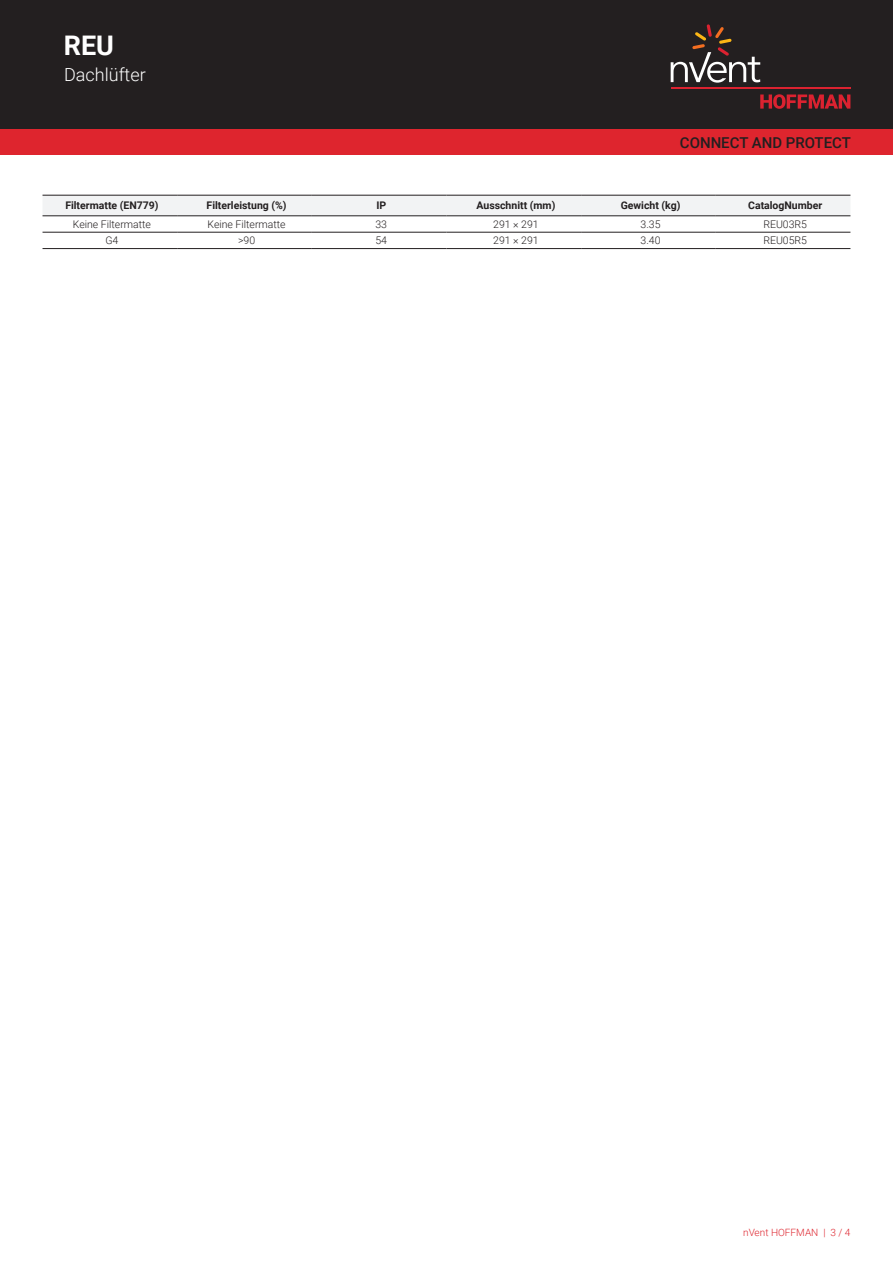
<style>
.page{position:relative;width:893px;height:1263px;background:#fff}
.page>*{position:absolute;margin:0;border:0;box-sizing:border-box;transform-origin:0 0}
.t1{font:700 27px "Roboto";color:#fff}
.t2{font:300 18px "Roboto";color:#fff}
.t3{font:500 15px "Roboto";color:#231f20}
.t4{font:300 10.5px "Roboto";color:#231f20}
.t5{font:700 10.5px "Roboto";color:#231f20}
.t6{font:300 10.05px "Roboto";color:#de252e}
</style>
<div class="page">
<div style="left:0;top:0;width:893px;height:129px;background:#231f20"></div>
<svg style="left:760px;top:94px;width:90px;height:15px"></svg>
<hr style="left:671px;top:88px;width:179px;height:1px;background:#db2230">
<svg style="left:671px;top:24px;width:89px;height:59px"></svg>
<div style="left:0;top:129px;width:893px;height:26px;background:#de252e"></div>
<div style="left:43px;top:196px;width:807px;height:20px;background:#f2f3f4"></div>
<hr style="left:43px;top:195px;width:134px;height:1px;background:#231f20">
<hr style="left:177px;top:195px;width:135px;height:1px;background:#231f20">
<hr style="left:312px;top:195px;width:134px;height:1px;background:#231f20">
<hr style="left:446px;top:195px;width:135px;height:1px;background:#231f20">
<hr style="left:581px;top:195px;width:135px;height:1px;background:#231f20">
<hr style="left:716px;top:195px;width:134px;height:1px;background:#231f20">
<hr style="left:43px;top:232px;width:134px;height:1px;background:#231f20">
<hr style="left:177px;top:232px;width:135px;height:1px;background:#231f20">
<hr style="left:312px;top:232px;width:134px;height:1px;background:#231f20">
<hr style="left:446px;top:232px;width:135px;height:1px;background:#231f20">
<hr style="left:581px;top:232px;width:135px;height:1px;background:#231f20">
<hr style="left:716px;top:232px;width:134px;height:1px;background:#231f20">
<hr style="left:43px;top:248px;width:134px;height:1px;background:#231f20">
<hr style="left:177px;top:248px;width:135px;height:1px;background:#231f20">
<hr style="left:312px;top:248px;width:134px;height:1px;background:#231f20">
<hr style="left:446px;top:248px;width:135px;height:1px;background:#231f20">
<hr style="left:581px;top:248px;width:135px;height:1px;background:#231f20">
<hr style="left:716px;top:248px;width:134px;height:1px;background:#231f20">
<hr style="left:43px;top:216px;width:134px;height:1px;background:#231f20">
<hr style="left:177px;top:216px;width:135px;height:1px;background:#231f20">
<hr style="left:312px;top:216px;width:134px;height:1px;background:#231f20">
<hr style="left:446px;top:216px;width:135px;height:1px;background:#231f20">
<hr style="left:581px;top:216px;width:135px;height:1px;background:#231f20">
<hr style="left:716px;top:216px;width:134px;height:1px;background:#231f20">
<h1 class="t1" style="left:64px;top:26px;width:52px">REU</h1>
<h2 class="t2" style="left:64px;top:62px;width:83px">Dachlüfter</h2>
<h3 class="t3" style="left:680px;top:132px;width:173px">CONNECT AND PROTECT</h3>
<p class="t5" style="left:65px;top:198px;width:95px">Filtermatte (EN779)</p>
<p class="t5" style="left:207px;top:198px;width:82px">Filterleistung (%)</p>
<p class="t5" style="left:376px;top:198px;width:11px">IP</p>
<p class="t5" style="left:476px;top:198px;width:80px">Ausschnitt (mm)</p>
<p class="t5" style="left:621px;top:198px;width:61px">Gewicht (kg)</p>
<p class="t5" style="left:748px;top:198px;width:76px">CatalogNumber</p>
<p class="t4" style="left:73px;top:217px;width:80px">Keine Filtermatte</p>
<p class="t4" style="left:208px;top:217px;width:80px">Keine Filtermatte</p>
<p class="t4" style="left:375px;top:217px;width:13px">33</p>
<p class="t4" style="left:493px;top:217px;width:47px">291 × 291</p>
<p class="t4" style="left:641px;top:217px;width:21px">3.35</p>
<p class="t4" style="left:763px;top:217px;width:45px">REU03R5</p>
<p class="t4" style="left:105px;top:233px;width:14px">G4</p>
<p class="t4" style="left:238px;top:233px;width:19px">&gt;90</p>
<p class="t4" style="left:375px;top:233px;width:13px">54</p>
<p class="t4" style="left:493px;top:233px;width:47px">291 × 291</p>
<p class="t4" style="left:641px;top:233px;width:21px">3.40</p>
<p class="t4" style="left:763px;top:233px;width:45px">REU05R5</p>
<p class="t6" style="left:743px;top:1226px;width:109px">nVent HOFFMAN | 3 / 4</p>
</div>
